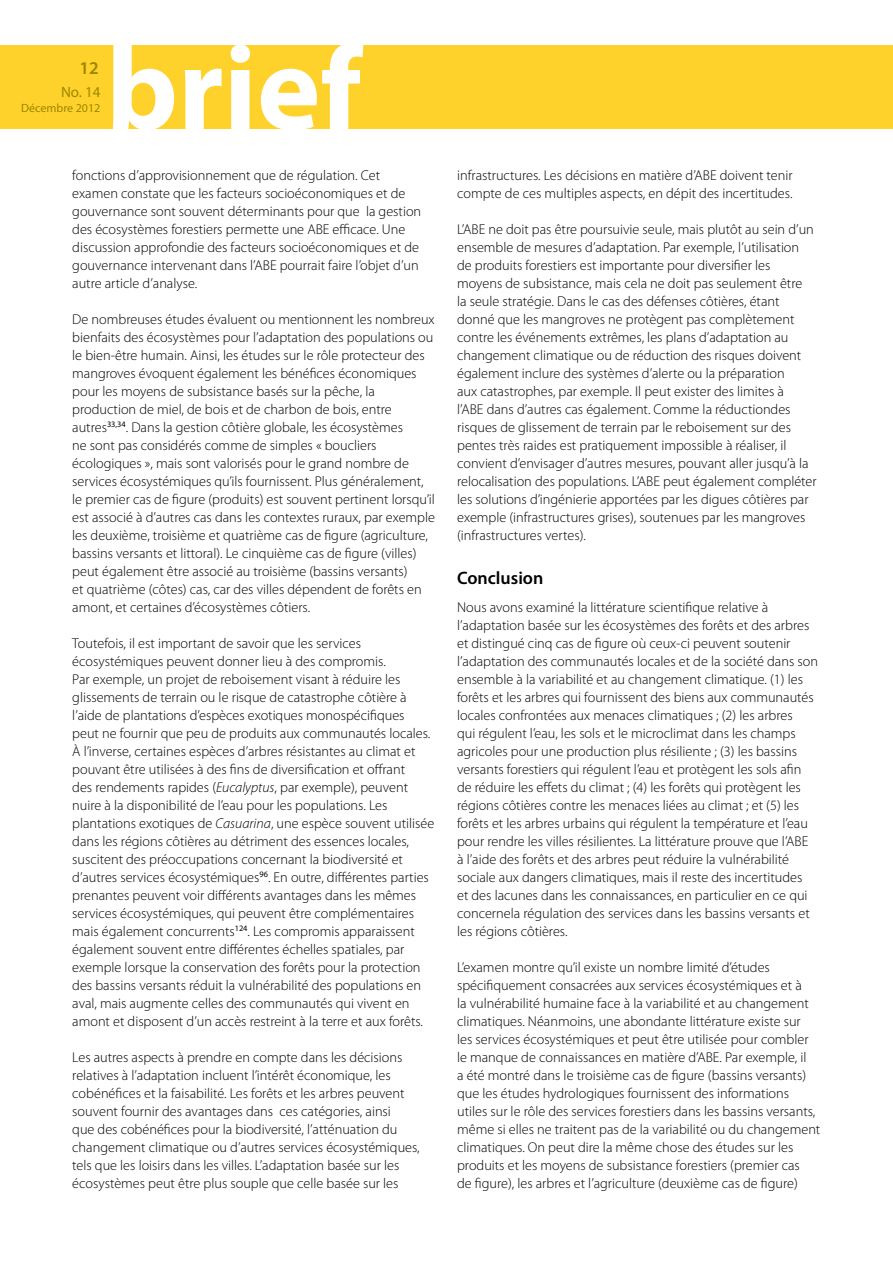
<style>
.page{position:relative;width:893px;height:1263px;background:#fff}
.page>*{position:absolute;margin:0;border:0;box-sizing:border-box;transform-origin:0 0}
.t1{font:600 18px "Myriad Pro";color:#000}
.t2{font:600 18px "Myriad Pro";color:#9c8700}
.t3{font:15px "Myriad Pro";color:#9c8700}
.t4{font:300 14.25px/18px "Myriad Pro";color:#000}
.t5{font:12px "Myriad Pro";color:#9c8700}
.s1{font-style:italic}
</style>
<div class="page">
<div style="left:0;top:45px;width:893px;height:84px;background:#ffd22b"></div>
<svg style="left:113px;top:45px;width:250px;height:84px"></svg>
<p class="t2" style="left:79px;top:57px;width:21px">12</p>
<p class="t3" style="left:61px;top:83px;width:41px">No. 14</p>
<p class="t5" style="left:21px;top:101px;width:81px">Décembre 2012</p>
<p class="t4" style="left:72px;top:166px;width:350px">fonctions d’approvisionnement que de régulation. Cet examen constate que les facteurs socioéconomiques et de gouvernance sont souvent déterminants pour que la gestion des écosystèmes forestiers permette une ABE efficace. Une discussion approfondie des facteurs socioéconomiques et de gouvernance intervenant dans l’ABE pourrait faire l’objet d’un autre article d’analyse.</p>
<p class="t4" style="left:72px;top:310px;width:364px">De nombreuses études évaluent ou mentionnent les nombreux bienfaits des écosystèmes pour l’adaptation des populations ou le bien-être humain. Ainsi, les études sur le rôle protecteur des mangroves évoquent également les bénéfices économiques pour les moyens de subsistance basés sur la pêche, la production de miel, de bois et de charbon de bois, entre autres<sup>33,34</sup>. Dans la gestion côtière globale, les écosystèmes<br>ne sont pas considérés comme de simples « boucliers écologiques », mais sont valorisés pour le grand nombre de services écosystémiques qu’ils fournissent. Plus généralement, le premier cas de figure (produits) est souvent pertinent lorsqu’il est associé à d’autres cas dans les contextes ruraux, par exemple les deuxième, troisième et quatrième cas de figure (agriculture, bassins versants et littoral). Le cinquième cas de figure (villes) peut également être associé au troisième (bassins versants)<br>et quatrième (côtes) cas, car des villes dépendent de forêts en amont, et certaines d’écosystèmes côtiers.</p>
<p class="t4" style="left:72px;top:634px;width:363px">Toutefois, il est important de savoir que les services écosystémiques peuvent donner lieu à des compromis.<br>Par exemple, un projet de reboisement visant à réduire les glissements de terrain ou le risque de catastrophe côtière à l’aide de plantations d’espèces exotiques monospécifiques peut ne fournir que peu de produits aux communautés locales.<br>À l’inverse, certaines espèces d’arbres résistantes au climat et pouvant être utilisées à des fins de diversification et offrant<br>des rendements rapides (<span class="s1">Eucalyptus</span>, par exemple), peuvent nuire à la disponibilité de l’eau pour les populations. Les plantations exotiques de <span class="s1">Casuarina</span>, une espèce souvent utilisée dans les régions côtières au détriment des essences locales, suscitent des préoccupations concernant la biodiversité et d’autres services écosystémiques<sup>96</sup>. En outre, différentes parties prenantes peuvent voir différents avantages dans les mêmes services écosystémiques, qui peuvent être complémentaires mais également concurrents<sup>124</sup>. Les compromis apparaissent également souvent entre différentes échelles spatiales, par exemple lorsque la conservation des forêts pour la protection des bassins versants réduit la vulnérabilité des populations en aval, mais augmente celles des communautés qui vivent en amont et disposent d’un accès restreint à la terre et aux forêts.</p>
<p class="t4" style="left:72px;top:1048px;width:349px">Les autres aspects à prendre en compte dans les décisions relatives à l’adaptation incluent l’intérêt économique, les cobénéfices et la faisabilité. Les forêts et les arbres peuvent souvent fournir des avantages dans ces catégories, ainsi<br>que des cobénéfices pour la biodiversité, l’atténuation du changement climatique ou d’autres services écosystémiques, tels que les loisirs dans les villes. L’adaptation basée sur les écosystèmes peut être plus souple que celle basée sur les</p>
<p class="t4" style="left:457px;top:166px;width:337px">infrastructures. Les décisions en matière d’ABE doivent tenir compte de ces multiples aspects, en dépit des incertitudes.</p>
<p class="t4" style="left:457px;top:220px;width:361px">L’ABE ne doit pas être poursuivie seule, mais plutôt au sein d’un ensemble de mesures d’adaptation. Par exemple, l’utilisation de produits forestiers est importante pour diversifier les moyens de subsistance, mais cela ne doit pas seulement être<br>la seule stratégie. Dans le cas des défenses côtières, étant donné que les mangroves ne protègent pas complètement contre les événements extrêmes, les plans d’adaptation au changement climatique ou de réduction des risques doivent également inclure des systèmes d’alerte ou la préparation<br>aux catastrophes, par exemple. Il peut exister des limites à<br>l’ABE dans d’autres cas également. Comme la réductiondes risques de glissement de terrain par le reboisement sur des pentes très raides est pratiquement impossible à réaliser, il convient d’envisager d’autres mesures, pouvant aller jusqu’à la relocalisation des populations. L’ABE peut également compléter les solutions d’ingénierie apportées par les digues côtières par exemple (infrastructures grises), soutenues par les mangroves (infrastructures vertes).</p>
<p class="t1" style="left:457px;top:566px;width:88px">Conclusion</p>
<p class="t4" style="left:457px;top:598px;width:362px">Nous avons examiné la littérature scientifique relative à l’adaptation basée sur les écosystèmes des forêts et des arbres et distingué cinq cas de figure où ceux-ci peuvent soutenir l’adaptation des communautés locales et de la société dans son ensemble à la variabilité et au changement climatique. (1) les forêts et les arbres qui fournissent des biens aux communautés locales confrontées aux menaces climatiques ; (2) les arbres<br>qui régulent l’eau, les sols et le microclimat dans les champs agricoles pour une production plus résiliente ; (3) les bassins versants forestiers qui régulent l’eau et protègent les sols afin de réduire les effets du climat ; (4) les forêts qui protègent les régions côtières contre les menaces liées au climat ; et (5) les forêts et les arbres urbains qui régulent la température et l’eau pour rendre les villes résilientes. La littérature prouve que l’ABE à l’aide des forêts et des arbres peut réduire la vulnérabilité sociale aux dangers climatiques, mais il reste des incertitudes<br>et des lacunes dans les connaissances, en particulier en ce qui concernela régulation des services dans les bassins versants et les régions côtières.</p>
<p class="t4" style="left:457px;top:958px;width:365px">L’examen montre qu’il existe un nombre limité d’études spécifiquement consacrées aux services écosystémiques et à<br>la vulnérabilité humaine face à la variabilité et au changement climatiques. Néanmoins, une abondante littérature existe sur<br>les services écosystémiques et peut être utilisée pour combler le manque de connaissances en matière d’ABE. Par exemple, il<br>a été montré dans le troisième cas de figure (bassins versants) que les études hydrologiques fournissent des informations utiles sur le rôle des services forestiers dans les bassins versants, même si elles ne traitent pas de la variabilité ou du changement climatiques. On peut dire la même chose des études sur les produits et les moyens de subsistance forestiers (premier cas<br>de figure), les arbres et l’agriculture (deuxième cas de figure)</p>
</div>
